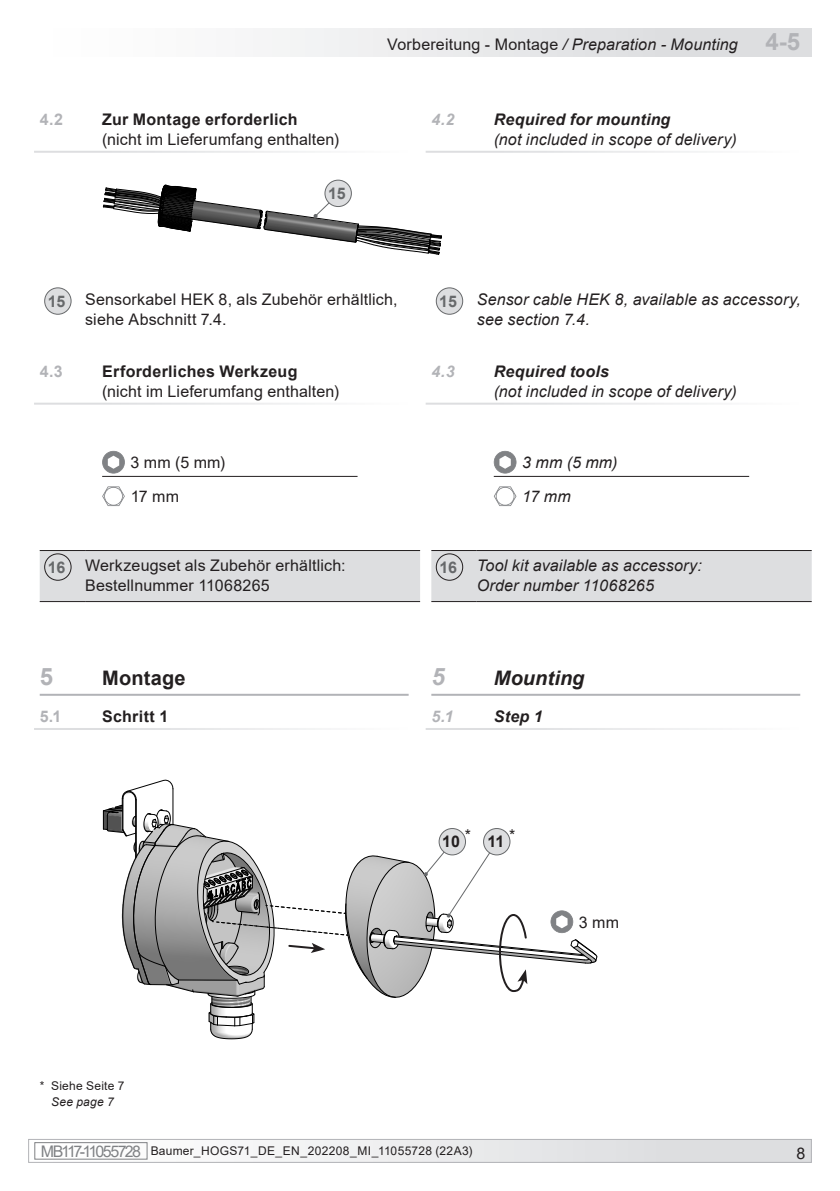
<style>
.page{position:relative;width:840px;height:1191px;background:#fff}
.page>*{position:absolute;margin:0;border:0;box-sizing:border-box;transform-origin:0 0}
.t1{font:700 24px "Arial";color:#b2b3b7}
.t2{font:italic 700 24px "Arial";color:#b2b3b7}
.t3{font:italic 700 20px "Arial";letter-spacing:.005em;color:#231f20}
.t4{font:700 20px "Arial";letter-spacing:.01em;color:#231f20}
.t5{font:italic 16px/20px "Arial";letter-spacing:.01em;color:#231f20}
.t6{font:16px/20px "Arial";letter-spacing:.01em;color:#231f20}
.t7{font:700 16px "Arial";letter-spacing:.015em;color:#231f20}
.t8{font:italic 700 16px "Arial";letter-spacing:.015em;color:#231f20}
.t9{font:700 16px "Arial";color:#b2b3b7}
.t10{font:italic 700 16px "Arial";color:#b2b3b7}
.t11{font:700 16px "Arial";color:#67696b}
.t12{font:12px "Arial";letter-spacing:.025em;color:#231f20}
.t13{font:italic 12px "Arial";letter-spacing:.02em;color:#231f20}
.s1{font-style:normal}
.s2{font-weight:700;font-style:normal;font-size:24px;color:#b2b3b7}
.s3{font-weight:700;color:#67696b}
.s4{font-weight:700;font-style:normal;color:#67696b}
.s5{font-size:16px;color:#808285}
</style>
<div class="page">
<div style="left:29px;top:1139px;width:781px;height:23px;background:linear-gradient(to right,#fafafa,#dbdcde)"></div>
<div style="left:35px;top:1142px;width:112px;height:17px;border:1px solid #808285"></div>
<div style="left:28px;top:1139px;width:783px;height:23px;border:1px solid #b2b3b7"></div>
<div style="left:28px;top:28px;width:783px;height:29px;background:linear-gradient(to right,#fff,#d8d9dc)"></div>
<div style="left:45px;top:288px;width:26px;height:26px;background:#dddee0;border-radius:50%"></div>
<div style="left:44px;top:287px;width:28px;height:28px;border:1px solid #67696b;border-radius:50%"></div>
<div style="left:436px;top:288px;width:26px;height:26px;background:#dddee0;border-radius:50%"></div>
<div style="left:435px;top:287px;width:28px;height:28px;border:1px solid #67696b;border-radius:50%"></div>
<svg style="left:103px;top:151px;width:339px;height:103px"></svg>
<div style="left:325px;top:180px;width:26px;height:26px;background:#dddee0;border-radius:50%"></div>
<div style="left:324px;top:180px;width:27px;height:27px;border:1px solid #67696b;border-radius:50%"></div>
<hr style="left:40px;top:694px;width:368px;height:2px;background:#b2b3b7">
<hr style="left:431px;top:694px;width:368px;height:2px;background:#b2b3b7">
<div style="left:40px;top:551px;width:380px;height:50px;background:#dddee0"></div>
<hr style="left:40px;top:550px;width:45px;height:1px;background:#231f20">
<hr style="left:85px;top:550px;width:335px;height:1px;background:#231f20">
<hr style="left:40px;top:601px;width:45px;height:1px;background:#231f20">
<hr style="left:85px;top:601px;width:335px;height:1px;background:#231f20">
<div style="left:45px;top:554px;width:26px;height:26px;background:#dddee0;border-radius:50%"></div>
<div style="left:44px;top:553px;width:28px;height:28px;border:1px solid #231f20;border-radius:50%"></div>
<div style="left:431px;top:551px;width:380px;height:50px;background:#dddee0"></div>
<hr style="left:431px;top:601px;width:45px;height:1px;background:#231f20">
<hr style="left:476px;top:601px;width:335px;height:1px;background:#231f20">
<hr style="left:431px;top:550px;width:45px;height:1px;background:#231f20">
<hr style="left:476px;top:550px;width:335px;height:1px;background:#231f20">
<div style="left:436px;top:554px;width:26px;height:26px;background:#dddee0;border-radius:50%"></div>
<div style="left:435px;top:553px;width:28px;height:28px;border:1px solid #231f20;border-radius:50%"></div>
<hr style="left:102px;top:476px;width:255px;height:1px;background:#231f20">
<svg style="left:102px;top:451px;width:23px;height:22px"></svg>
<svg style="left:102px;top:486px;width:23px;height:20px"></svg>
<hr style="left:493px;top:476px;width:255px;height:1px;background:#231f20">
<svg style="left:493px;top:451px;width:23px;height:22px"></svg>
<svg style="left:494px;top:486px;width:22px;height:20px"></svg>
<svg style="left:103px;top:780px;width:494px;height:259px"></svg>
<p class="t9" style="left:40px;top:108px;width:25px">4.2</p>
<p class="t7" style="left:102px;top:108px;width:197px">Zur Montage erforderlich</p>
<p class="t6" style="left:102px;top:129px;width:238px">(nicht im Lieferumfang enthalten)</p>
<p class="t11" style="left:328px;top:182px;width:19px">15</p>
<p class="t5" style="left:387px;top:34px;width:414px"><span class="s1">Vorbereitung - Montage</span> / Preparation - Mounting <span class="s2">4-5</span></p>
<p class="t10" style="left:431px;top:109px;width:25px">4.2</p>
<p class="t8" style="left:493px;top:109px;width:178px">Required for mounting</p>
<p class="t5" style="left:493px;top:130px;width:244px">(not included in scope of delivery)</p>
<p class="t6" style="left:85px;top:289px;width:314px;text-indent:-37px"><span class="s3">15</span> Sensorkabel HEK 8, als Zubehör erhältlich, siehe Abschnitt 7.4.</p>
<p class="t5" style="left:476px;top:289px;width:325px;text-indent:-37px"><span class="s4">15</span> Sensor cable HEK 8, available as accessory, see section 7.4.</p>
<p class="t9" style="left:40px;top:360px;width:24px">4.3</p>
<p class="t7" style="left:102px;top:360px;width:197px">Erforderliches Werkzeug</p>
<p class="t6" style="left:102px;top:381px;width:238px">(nicht im Lieferumfang enthalten)</p>
<p class="t10" style="left:431px;top:361px;width:25px">4.3</p>
<p class="t8" style="left:493px;top:361px;width:117px">Required tools</p>
<p class="t5" style="left:493px;top:381px;width:244px">(not included in scope of delivery)</p>
<p class="t6" style="left:130px;top:445px;width:96px;line-height:34px">3 mm (5 mm)<br>17 mm</p>
<p class="t5" style="left:522px;top:445px;width:97px;line-height:34px">3 mm (5 mm)<br>17 mm</p>
<p class="t6" style="left:85px;top:555px;width:262px;text-indent:-37px"><span class="s3">16</span> Werkzeugset als Zubehör erhältlich:<br>Bestellnummer 11068265</p>
<p class="t5" style="left:476px;top:555px;width:226px;text-indent:-37px"><span class="s4">16</span> Tool kit available as accessory:<br>Order number 11068265</p>
<h1 class="t1" style="left:40px;top:660px;width:15px">5</h1>
<p class="t4" style="left:102px;top:664px;width:85px">Montage</p>
<p class="t9" style="left:40px;top:705px;width:23px">5.1</p>
<p class="t7" style="left:102px;top:705px;width:68px">Schritt 1</p>
<p class="t12" style="left:40px;top:1077px;width:86px">* Siehe Seite 7</p>
<p class="t13" style="left:51px;top:1094px;width:64px">See page 7</p>
<h1 class="t2" style="left:431px;top:661px;width:15px">5</h1>
<p class="t3" style="left:493px;top:665px;width:92px">Mounting</p>
<p class="t10" style="left:431px;top:706px;width:24px">5.1</p>
<p class="t8" style="left:493px;top:706px;width:50px">Step 1</p>
<p class="t6" style="left:464px;top:825px;width:52px">* *</p>
<p class="t7" style="left:442px;top:830px;width:19px">10</p>
<p class="t7" style="left:487px;top:830px;width:18px">11</p>
<p class="t6" style="left:578px;top:912px;width:42px">3 mm</p>
<p class="t12" style="left:41px;top:1143px;width:433px"><span class="s5">MB117 - 11055728</span> Baumer_HOGS71_DE_EN_202208_MI_11055728 (22A3)</p>
<p class="t6" style="left:796px;top:1143px;width:10px">8</p>
</div>
